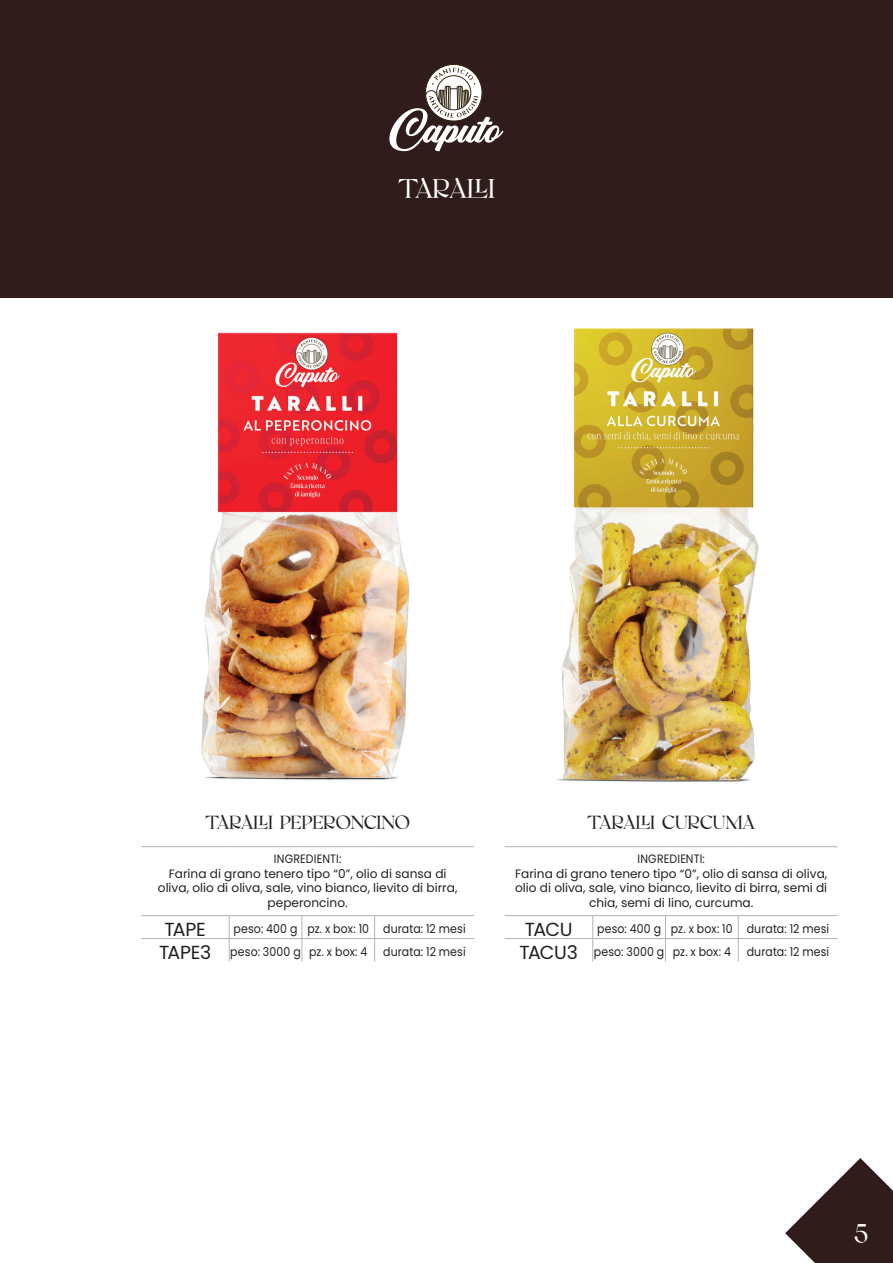
<style>
.page{position:relative;width:893px;height:1263px;background:#fff}
.page>*{position:absolute;margin:0;border:0;box-sizing:border-box;transform-origin:0 0}
.t1{font:27px "Vensfolk";letter-spacing:-.005em;color:#fff}
.t2{font:18.9px "Vensfolk";letter-spacing:.005em;color:#231f20}
.t3{font:18.9px "Poppins";letter-spacing:-.025em;color:#231f20}
.t4{font:12.15px/14.5px "Poppins";color:#231f20;text-align:center;scale:.9 1}
.s1{font-size:18.9px}
</style>
<div class="page">
<svg style="left:785px;top:1158px;width:108px;height:105px"></svg>
<div style="left:0;top:0;width:893px;height:298px;background:#301c1b"></div>
<svg style="left:389px;top:64px;width:115px;height:87px"></svg>
<img style="left:201px;top:332px;width:209px;height:448px">
<img style="left:556px;top:328px;width:203px;height:454px">
<hr style="left:141px;top:846px;width:88px;height:1px;background:#b2b3b7">
<hr style="left:229px;top:846px;width:73px;height:1px;background:#b2b3b7">
<hr style="left:302px;top:846px;width:73px;height:1px;background:#b2b3b7">
<hr style="left:375px;top:846px;width:99px;height:1px;background:#b2b3b7">
<hr style="left:141px;top:915px;width:88px;height:1px;background:#b2b3b7">
<hr style="left:229px;top:915px;width:73px;height:1px;background:#b2b3b7">
<hr style="left:302px;top:915px;width:73px;height:1px;background:#b2b3b7">
<hr style="left:375px;top:915px;width:99px;height:1px;background:#b2b3b7">
<hr style="left:229px;top:938px;width:73px;height:1px;background:#b2b3b7">
<svg style="left:229px;top:916px;width:1px;height:45px"></svg>
<svg style="left:302px;top:916px;width:1px;height:45px"></svg>
<svg style="left:374px;top:916px;width:1px;height:45px"></svg>
<hr style="left:141px;top:938px;width:88px;height:1px;background:#b2b3b7">
<hr style="left:302px;top:938px;width:73px;height:1px;background:#b2b3b7">
<hr style="left:375px;top:938px;width:99px;height:1px;background:#b2b3b7">
<hr style="left:505px;top:846px;width:88px;height:1px;background:#b2b3b7">
<hr style="left:593px;top:846px;width:72px;height:1px;background:#b2b3b7">
<hr style="left:665px;top:846px;width:73px;height:1px;background:#b2b3b7">
<hr style="left:738px;top:846px;width:100px;height:1px;background:#b2b3b7">
<hr style="left:505px;top:915px;width:88px;height:1px;background:#b2b3b7">
<hr style="left:593px;top:915px;width:72px;height:1px;background:#b2b3b7">
<hr style="left:665px;top:915px;width:73px;height:1px;background:#b2b3b7">
<hr style="left:738px;top:915px;width:100px;height:1px;background:#b2b3b7">
<hr style="left:593px;top:938px;width:72px;height:1px;background:#b2b3b7">
<svg style="left:592px;top:916px;width:1px;height:45px"></svg>
<svg style="left:665px;top:916px;width:1px;height:45px"></svg>
<svg style="left:738px;top:916px;width:1px;height:45px"></svg>
<hr style="left:505px;top:938px;width:88px;height:1px;background:#b2b3b7">
<hr style="left:665px;top:938px;width:73px;height:1px;background:#b2b3b7">
<hr style="left:738px;top:938px;width:100px;height:1px;background:#b2b3b7">
<h1 class="t1" style="left:398px;top:174px;width:98px">TARALLI</h1>
<h2 class="t2" style="left:205px;top:812px;width:206px">TARALLI PEPERONCINO</h2>
<p class="t4" style="left:158px;top:852px;width:334px">INGREDIENTI:<br>Farina di grano tenero tipo “0”, olio di sansa di oliva, olio di oliva, sale, vino bianco, lievito di birra, peperoncino.</p>
<h2 class="t3" style="left:164px;top:918px;width:43px">TAPE</h2>
<p class="t4" style="left:159px;top:918px;width:342px;line-height:23.1px;text-align:left;text-indent:75px">peso: 400 g pz. x box: 10 durata: 12 mesi<br><span class="s1">TAPE3</span> peso: 3000 g pz. x box: 4</p>
<p class="t4" style="left:383px;top:945px;width:93px">durata: 12 mesi</p>
<h2 class="t2" style="left:588px;top:812px;width:169px">TARALLI CURCUMA</h2>
<p class="t4" style="left:515px;top:852px;width:348px">INGREDIENTI:<br>Farina di grano tenero tipo “0”, olio di sansa di oliva, olio di oliva, sale, vino bianco, lievito di birra, semi di chia, semi di lino, curcuma.</p>
<h2 class="t3" style="left:525px;top:918px;width:49px">TACU</h2>
<p class="t4" style="left:519px;top:918px;width:346px;line-height:23.1px;text-align:left;text-indent:78px">peso: 400 g pz. x box: 10 durata: 12 mesi<br><span class="s1">TACU3</span> peso: 3000 g pz. x box: 4</p>
<p class="t4" style="left:747px;top:945px;width:93px">durata: 12 mesi</p>
<h1 class="t1" style="left:854px;top:1218px;width:16px">5</h1>
</div>
